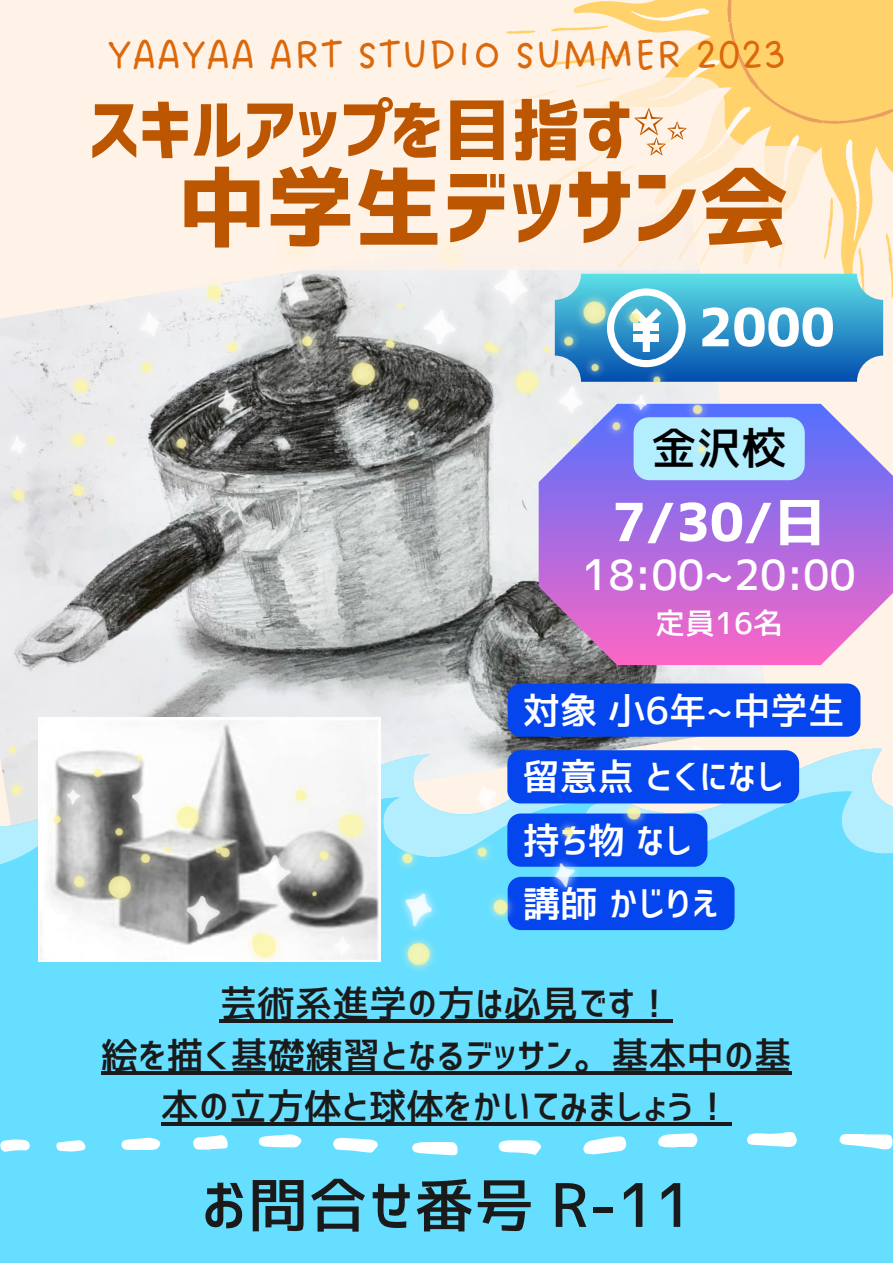
<style>
.page{position:relative;width:893px;height:1264px;background:#fff}
.page>*{position:absolute;margin:0;border:0;box-sizing:border-box;transform-origin:0 0}
.t1{font:88.35px "Corporate Logo Bold";color:#bd5601}
.t2{font:69px "Corporate Logo Bold";color:#bd5601}
.t3{font:60px "Corporate Logo Medium";color:#1a1a1a}
.t4{font:52.5px "Corporate Logo Bold";color:#fff}
.t5{font:45px "DO Sans Regular";color:#db680a}
.t6{font:45px "Corporate Logo Medium";color:#000}
.t7{font:42px "Corporate Logo Medium";color:#fff}
.t8{font:37.5px/51.8px "Corporate Logo Medium";color:#1a1a1a;text-align:center}
.t9{font:37.5px/66.8px "Corporate Logo Medium";color:#fff}
.t10{font:30px "Corporate Logo Medium";color:#fff}
.s1{font-family:"Free Serif"}
</style>
<div class="page">
<div style="left:0;top:0;width:892px;height:1262px;background:#fff2e6"></div>
<img style="left:0;top:381px;width:771px;height:307px">
<svg style="left:714px;top:732px;width:168px;height:43px"></svg>
<div style="left:0;top:775px;width:892px;height:487px;background:#66deff"></div>
<svg style="left:506px;top:1px;width:386px;height:353px"></svg>
<svg style="left:630px;top:0;width:262px;height:241px;fill:#ffd26b"></svg>
<div style="left:727px;top:0;width:165px;height:124px;background:#ffd26b"></div>
<svg style="left:839px;top:1133px;width:53px;height:16px"></svg>
<svg style="left:582px;top:1136px;width:45px;height:18px"></svg>
<svg style="left:746px;top:1131px;width:51px;height:15px"></svg>
<svg style="left:412px;top:1141px;width:46px;height:14px"></svg>
<svg style="left:333px;top:1137px;width:45px;height:15px"></svg>
<svg style="left:498px;top:1140px;width:43px;height:14px"></svg>
<svg style="left:657px;top:1133px;width:40px;height:14px"></svg>
<svg style="left:259px;top:1134px;width:43px;height:13px"></svg>
<svg style="left:193px;top:1134px;width:35px;height:15px"></svg>
<svg style="left:121px;top:1137px;width:39px;height:12px"></svg>
<svg style="left:0;top:1139px;width:30px;height:12px"></svg>
<svg style="left:56px;top:1140px;width:30px;height:11px"></svg>
<svg style="left:554px;top:274px;width:329px;height:107px;background:#389acb"></svg>
<svg style="left:538px;top:404px;width:354px;height:261px;background:#bb75d7"></svg>
<div style="left:714px;top:417px;width:90px;height:63px;background:#b3eeff"></div>
<hr style="left:220px;top:1019px;width:453px;height:3px;background:#1a1a1a">
<svg style="left:101px;top:1070px;width:690px;height:4px;background:#2d4b53"></svg>
<hr style="left:161px;top:1122px;width:570px;height:3px;background:#1a1a1a">
<div style="left:507px;top:876px;width:227px;height:54px;background:#0445ed;border-radius:13px"></div>
<img style="left:0;top:270px;width:714px;height:241px">
<img style="left:0;top:688px;width:714px;height:287px">
<div style="left:507px;top:683px;width:353px;height:53px;background:#0445ed;border-radius:13px"></div>
<div style="left:507px;top:750px;width:292px;height:53px;background:#0445ed;border-radius:13px"></div>
<svg style="left:286px;top:77px;width:537px;height:193px"></svg>
<p class="t5" style="left:107px;top:29px;width:679px">YAAYAA ART STUDIO SUMMER 2023</p>
<h2 class="t2" style="left:89px;top:95px;width:601px">スキルアップを目指す<span class="s1">✨</span></h2>
<h1 class="t1" style="left:178px;top:163px;width:612px">中学生デッサン会</h1>
<h3 class="t4" style="left:698px;top:301px;width:138px">2000</h3>
<p class="t6" style="left:651px;top:426px;width:136px">金沢校</p>
<h3 class="t4" style="left:612px;top:496px;width:215px">7/30/日</h3>
<p class="t7" style="left:582px;top:553px;width:276px">18:00~20:00</p>
<p class="t10" style="left:655px;top:608px;width:129px">定員16名</p>
<p class="t9" style="left:522px;top:676px;width:324px">対象小6年~中学生留意点とくになし</p>
<p class="t9" style="left:522px;top:806px;width:172px">持ち物なし</p>
<p class="t9" style="left:522px;top:870px;width:198px">講師かじりえ</p>
<p class="t8" style="left:101px;top:977px;width:692px">芸術系進学の方は必見です！<br>絵を描く基礎練習となるデッサン。基本中の基本の立方体と球体をかいてみましょう！</p>
<h3 class="t3" style="left:200px;top:1175px;width:494px">お問合せ番号 R-11</h3>
</div>
